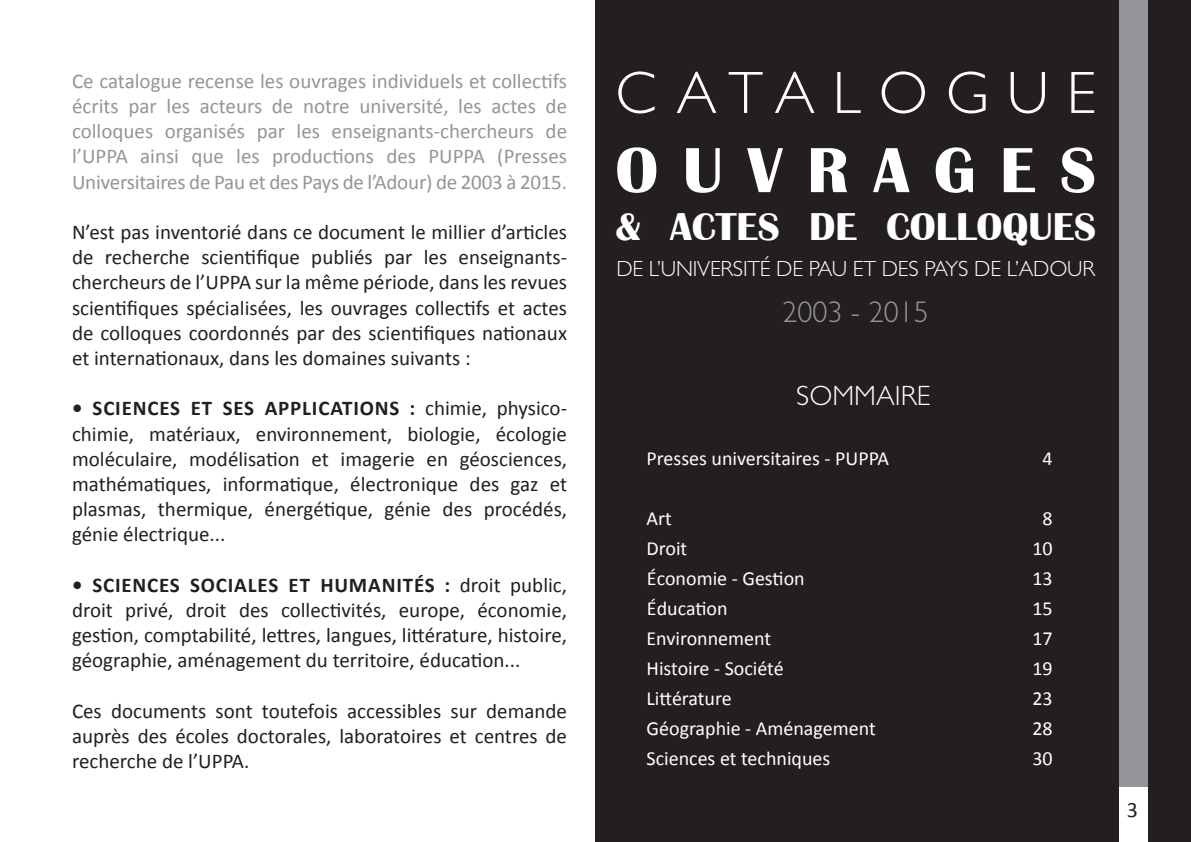
<style>
.page{position:relative;width:1191px;height:842px;background:#fff}
.page>*{position:absolute;margin:0;border:0;box-sizing:border-box;transform-origin:0 0}
.t1{font:700 66px "Britannic";letter-spacing:.375em;color:#fff}
.t2{font:300 60px "Gill Sans Std";letter-spacing:.295em;color:#fff}
.t3{font:700 40px "Britannic";color:#fff}
.t4{font:300 30px "Gill Sans Std";color:#939598}
.t5{font:300 28px "Gill Sans Std";color:#fff}
.t6{font:300 22px "Gill Sans Std";letter-spacing:-.01em;color:#fff}
.t7{font:22px "Calibri";color:#231f20}
.t8{font:21px/25.2px "Calibri";color:#231f20;text-align:justify}
.t9{font:21px/25.2px "Calibri";letter-spacing:-.01em;color:#939598;text-align:justify}
.t10{font:20px "Calibri";color:#fff}
.s1{font-weight:700}
</style>
<div class="page">
<div style="left:595px;top:0;width:596px;height:842px;background:#231f20"></div>
<div style="left:1119px;top:0;width:28px;height:842px;background:#939598"></div>
<div style="left:1119px;top:787px;width:28px;height:55px;background:#fff"></div>
<p class="t9" style="left:72px;top:68px;width:496px">Ce catalogue recense les ouvrages individuels et collectifs écrits par les acteurs de notre université, les actes de colloques organisés par les enseignants-chercheurs de l’UPPA ainsi que les productions des PUPPA (Presses Universitaires de Pau et des Pays de l’Adour) de 2003 à 2015.</p>
<p class="t8" style="left:72px;top:219px;width:496px">N’est pas inventorié dans ce document le millier d’articles de recherche scientifique publiés par les enseignants&shy;chercheurs de l’UPPA sur la même période, dans les revues scientifiques spécialisées, les ouvrages collectifs et actes de colloques coordonnés par des scientifiques nationaux et internationaux, dans les domaines suivants :</p>
<p class="t8" style="left:72px;top:396px;width:496px"><span class="s1">• SCIENCES ET SES APPLICATIONS :</span> chimie, physico&shy;chimie, matériaux, environnement, biologie, écologie moléculaire, modélisation et imagerie en géosciences, mathématiques, informatique, électronique des gaz et plasmas, thermique, énergétique, génie des procédés, génie électrique...</p>
<p class="t8" style="left:72px;top:572px;width:496px"><span class="s1">• SCIENCES SOCIALES ET HUMANITÉS :</span> droit public, droit privé, droit des collectivités, europe, économie, gestion, comptabilité, lettres, langues, littérature, histoire, géographie, aménagement du territoire, éducation...</p>
<p class="t8" style="left:72px;top:698px;width:496px">Ces documents sont toutefois accessibles sur demande auprès des écoles doctorales, laboratoires et centres de recherche de l’UPPA.</p>
<h2 class="t2" style="left:615px;top:59px;width:482px">CATALOGUE</h2>
<h1 class="t1" style="left:615px;top:133px;width:482px">OUVRAGES</h1>
<h3 class="t3" style="left:615px;top:204px;width:482px">&amp; ACTES DE COLLOQUES</h3>
<p class="t6" style="left:616px;top:256px;width:480px">DE L’UNIVERSITÉ DE PAU ET DES PAYS DE L’ADOUR</p>
<h3 class="t4" style="left:782px;top:295px;width:148px">2003 - 2015</h3>
<h3 class="t5" style="left:796px;top:379px;width:136px">SOMMAIRE</h3>
<p class="t10" style="left:646px;top:445px;width:244px">Presses universitaires - PUPPA</p>
<p class="t10" style="left:1042px;top:445px;width:12px">4</p>
<p class="t10" style="left:646px;top:505px;width:27px">Art</p>
<p class="t10" style="left:1042px;top:505px;width:12px">8</p>
<p class="t10" style="left:646px;top:535px;width:42px">Droit</p>
<p class="t10" style="left:1032px;top:535px;width:22px">10</p>
<p class="t10" style="left:647px;top:565px;width:159px">Économie - Gestion</p>
<p class="t10" style="left:1032px;top:565px;width:22px">13</p>
<p class="t10" style="left:647px;top:595px;width:82px">Éducation</p>
<p class="t10" style="left:1032px;top:595px;width:22px">15</p>
<p class="t10" style="left:646px;top:625px;width:126px">Environnement</p>
<p class="t10" style="left:1032px;top:625px;width:22px">17</p>
<p class="t10" style="left:646px;top:655px;width:139px">Histoire - Société</p>
<p class="t10" style="left:1032px;top:655px;width:22px">19</p>
<p class="t10" style="left:646px;top:685px;width:87px">Littérature</p>
<p class="t10" style="left:1032px;top:685px;width:22px">23</p>
<p class="t10" style="left:646px;top:715px;width:231px">Géographie - Aménagement</p>
<p class="t10" style="left:1032px;top:715px;width:22px">28</p>
<p class="t10" style="left:646px;top:745px;width:185px">Sciences et techniques</p>
<p class="t10" style="left:1032px;top:745px;width:22px">30</p>
<p class="t7" style="left:1126px;top:796px;width:13px">3</p>
</div>
